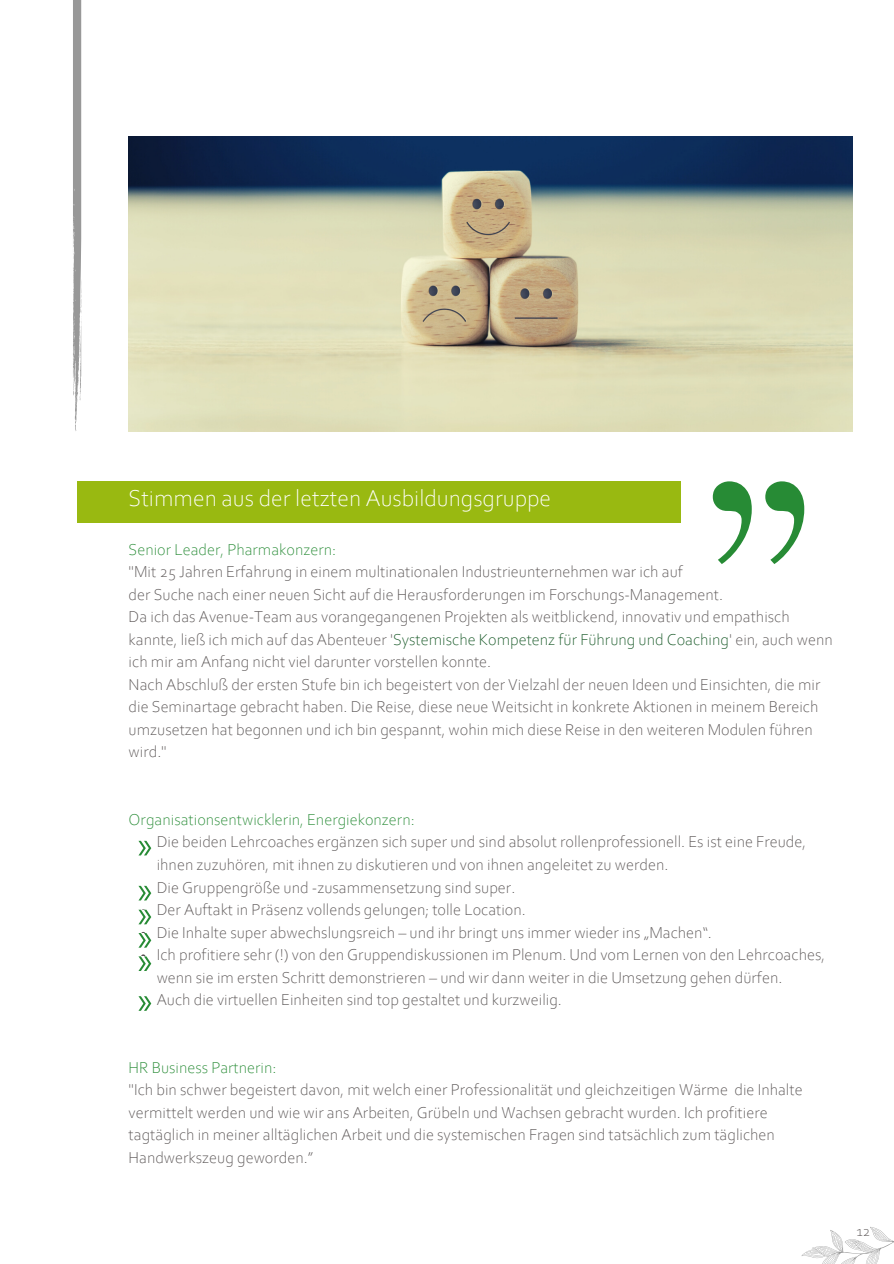
<style>
.page{position:relative;width:894px;height:1264px;background:#fff}
.page>*{position:absolute;margin:0;border:0;box-sizing:border-box;transform-origin:0 0}
.t1{font:300 24px "Corbel";color:#fff}
.t2{font:300 16.5px/22.5px "Corbel";color:#595454}
.t3{font:300 16.5px "Corbel";color:#278b35}
.t4{font:300 15px "Corbel";color:#595454}
.s1{color:#165826}
</style>
<div class="page">
<svg style="left:801px;top:1227px;width:92px;height:37px"></svg>
<svg style="left:73px;top:0;width:9px;height:431px;background:#afafaf"></svg>
<div style="left:77px;top:481px;width:603px;height:42px;background:#99b911"></div>
<svg style="left:712px;top:481px;width:91px;height:83px"></svg>
<svg style="left:139px;top:840px;width:12px;height:15px"></svg>
<svg style="left:139px;top:885px;width:12px;height:15px"></svg>
<svg style="left:139px;top:909px;width:12px;height:15px"></svg>
<svg style="left:139px;top:931px;width:12px;height:16px"></svg>
<svg style="left:139px;top:954px;width:12px;height:17px"></svg>
<svg style="left:139px;top:996px;width:12px;height:14px"></svg>
<img style="left:129px;top:137px;width:723px;height:294px">
<h1 class="t1" style="left:129px;top:488px;width:424px">Stimmen aus der letzten Ausbildungsgruppe</h1>
<p class="t3" style="left:129px;top:542px;width:209px">Senior Leader, Pharmakonzern:</p>
<p class="t2" style="left:129px;top:562px;width:705px">"Mit 25 Jahren Erfahrung in einem multinationalen Industrieunternehmen war ich auf<br>der Suche nach einer neuen Sicht auf die Herausforderungen im Forschungs-Management.<br>Da ich das Avenue-Team aus vorangegangenen Projekten als weitblickend, innovativ und empathisch kannte, ließ ich mich auf das Abenteuer '<span class="s1">Systemische Kompetenz für Führung und Coaching</span>' ein, auch wenn ich mir am Anfang nicht viel darunter vorstellen konnte.<br>Nach Abschluß der ersten Stufe bin ich begeistert von der Vielzahl der neuen Ideen und Einsichten, die mir die Seminartage gebracht haben. Die Reise, diese neue Weitsicht in konkrete Aktionen in meinem Bereich umzusetzen hat begonnen und ich bin gespannt, wohin mich diese Reise in den weiteren Modulen führen wird."</p>
<p class="t3" style="left:129px;top:812px;width:287px">Organisationsentwicklerin, Energiekonzern:</p>
<p class="t2" style="left:157px;top:832px;width:669px">Die beiden Lehrcoaches ergänzen sich super und sind absolut rollenprofessionell. Es ist eine Freude, ihnen zuzuhören, mit ihnen zu diskutieren und von ihnen angeleitet zu werden.<br>Die Gruppengröße und -zusammensetzung sind super.<br>Der Auftakt in Präsenz vollends gelungen; tolle Location.<br>Die Inhalte super abwechslungsreich – und ihr bringt uns immer wieder ins „Machen“.<br>Ich profitiere sehr (!) von den Gruppendiskussionen im Plenum. Und vom Lernen von den Lehrcoaches, wenn sie im ersten Schritt demonstrieren – und wir dann weiter in die Umsetzung gehen dürfen.<br>Auch die virtuellen Einheiten sind top gestaltet und kurzweilig.</p>
<p class="t3" style="left:129px;top:1060px;width:149px">HR Business Partnerin:</p>
<p class="t2" style="left:129px;top:1079px;width:675px">"Ich bin schwer begeistert davon, mit welch einer Professionalität und gleichzeitigen Wärme die Inhalte vermittelt werden und wie wir ans Arbeiten, Grübeln und Wachsen gebracht wurden. Ich profitiere tagtäglich in meiner alltäglichen Arbeit und die systemischen Fragen sind tatsächlich zum täglichen Handwerkszeug geworden.”</p>
<p class="t4" style="left:856px;top:1224px;width:15px">12</p>
</div>
